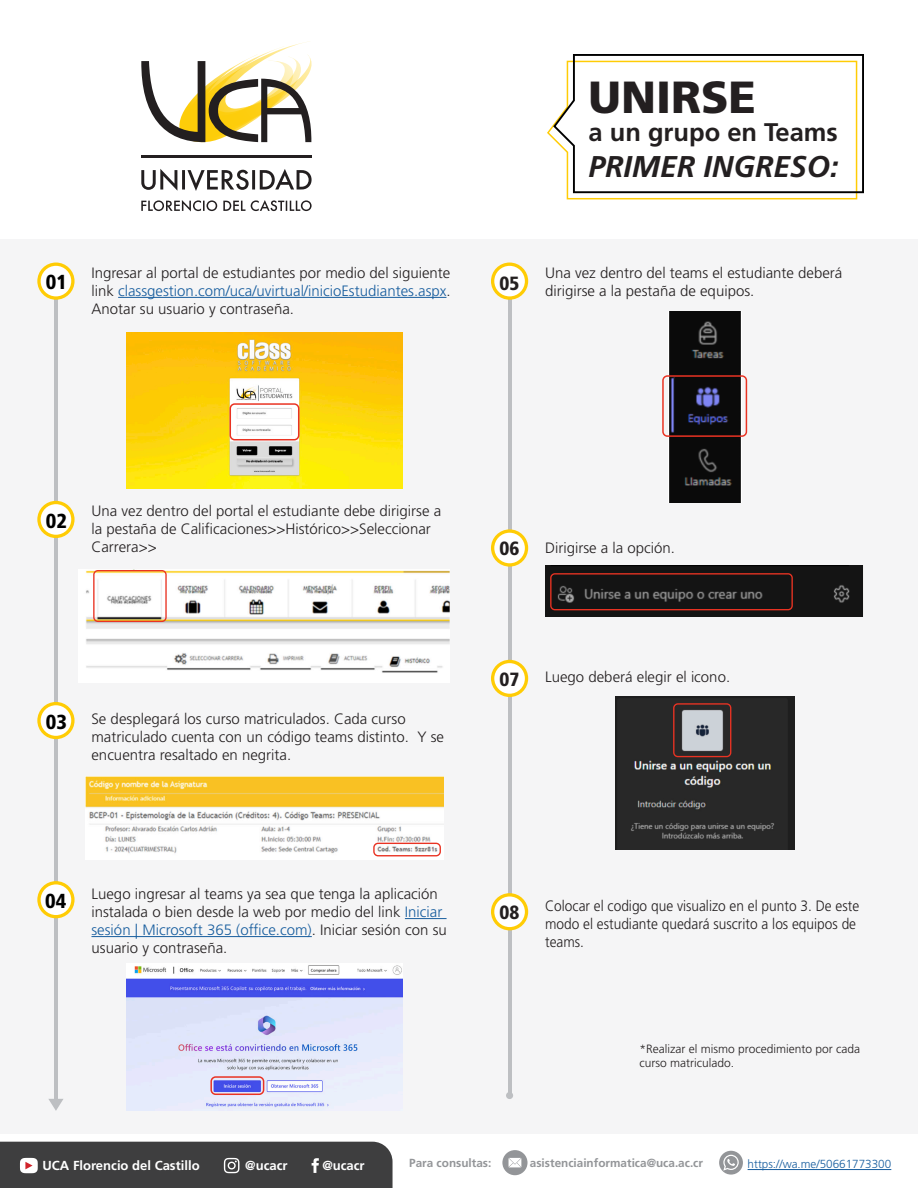
<style>
.page{position:relative;width:918px;height:1188px;background:#fff}
.page>*{position:absolute;margin:0;border:0;box-sizing:border-box;transform-origin:0 0}
.t1{font:900 45px "Frutiger LT Std";color:#231f20}
.t2{font:italic 700 30px "Frutiger LT Std";color:#231f20}
.t3{font:700 25.5px "Frutiger LT Std";color:#231f20}
.t4{font:900 condensed 20.25px "Frutiger LT Std";color:#000}
.t5{font:900 condensed 19.2px "Frutiger LT Std";color:#231f20}
.t6{font:300 15px/18px "Frutiger LT Std";color:#231f20}
.t7{font:300 15px/18px "Frutiger LT Std";color:#231f20;scale:.91 1}
.t8{font:700 13.05px "Frutiger LT Std";color:#fff}
.t9{font:300 12px/14.4px "Frutiger LT Std";color:#231f20}
.t10{font:700 11.7px "Frutiger LT Std";color:#939598}
.t11{font:300 11.7px "Frutiger LT Std";color:#175d9e}
.s1{color:#175d9e}
</style>
<div class="page">
<div style="left:0;top:239px;width:918px;height:895px;background:#f5f5f6"></div>
<hr style="left:508px;top:288px;width:3px;height:808px;background:#bdbfc2">
<div style="left:506px;top:1092px;width:7px;height:7px;background:#bdbfc2;border-radius:50%"></div>
<img style="left:86px;top:571px;width:364px;height:102px">
<div style="left:93px;top:570px;width:74px;height:52px;border:1px solid #e93323;border-radius:4px"></div>
<img style="left:546px;top:566px;width:317px;height:50px">
<div style="left:550px;top:573px;width:243px;height:37px;border:1px solid #e93323;border-radius:4px"></div>
<hr style="left:54px;top:297px;width:4px;height:803px;background:#bdbfc2">
<svg style="left:37px;top:263px;width:38px;height:37px"></svg>
<svg style="left:491px;top:263px;width:37px;height:37px"></svg>
<svg style="left:37px;top:501px;width:38px;height:37px"></svg>
<svg style="left:37px;top:702px;width:38px;height:37px"></svg>
<svg style="left:491px;top:660px;width:37px;height:37px"></svg>
<hr style="left:118px;top:297px;width:329px;height:1px;background:#175d9e">
<hr style="left:405px;top:918px;width:42px;height:1px;background:#175d9e">
<hr style="left:91px;top:936px;width:221px;height:1px;background:#175d9e">
<svg style="left:547px;top:126px;width:311px;height:74px"></svg>
<svg style="left:552px;top:54px;width:312px;height:140px"></svg>
<svg style="left:141px;top:169px;width:171px;height:22px"></svg>
<svg style="left:141px;top:200px;width:171px;height:12px"></svg>
<svg style="left:141px;top:41px;width:171px;height:102px"></svg>
<hr style="left:141px;top:155px;width:170px;height:3px;background:#231f20">
<div style="left:0;top:1142px;width:393px;height:46px;background:#3e3e3f"></div>
<div style="left:502px;top:1150px;width:26px;height:25px;background:#939598;border-radius:50%"></div>
<svg style="left:509px;top:1158px;width:12px;height:9px"></svg>
<svg style="left:491px;top:529px;width:37px;height:38px"></svg>
<svg style="left:37px;top:881px;width:38px;height:37px"></svg>
<svg style="left:491px;top:893px;width:37px;height:37px"></svg>
<hr style="left:748px;top:1169px;width:143px;height:1px;background:#175d9e">
<div style="left:719px;top:1151px;width:24px;height:24px;background:#939598;border-radius:50%"></div>
<svg style="left:723px;top:1155px;width:16px;height:16px"></svg>
<img style="left:126px;top:333px;width:276px;height:155px">
<div style="left:230px;top:403px;width:69px;height:37px;border:2px solid #e93323;border-radius:4px"></div>
<img style="left:669px;top:312px;width:72px;height:191px">
<div style="left:662px;top:375px;width:85px;height:62px;border:2px solid #e93323;border-radius:4px"></div>
<img style="left:85px;top:776px;width:359px;height:81px">
<div style="left:373px;top:843px;width:68px;height:13px;border:1px solid #e93323;border-radius:4px"></div>
<img style="left:126px;top:965px;width:276px;height:146px">
<div style="left:210px;top:1076px;width:54px;height:19px;border:2px solid #e93323;border-radius:4px"></div>
<img style="left:615px;top:696px;width:179px;height:153px">
<div style="left:673px;top:703px;width:58px;height:54px;border:1px solid #e93323;border-radius:4px"></div>
<svg style="left:48px;top:1099px;width:15px;height:12px"></svg>
<p class="t1" style="left:589px;top:70px;width:169px">UNIRSE</p>
<p class="t3" style="left:589px;top:117px;width:251px">a un grupo en Teams</p>
<p class="t2" style="left:589px;top:149px;width:252px">PRIMER INGRESO:</p>
<h3 class="t4" style="left:46px;top:270px;width:23px">01</h3>
<p class="t6" style="left:91px;top:264px;width:361px;text-align:justify">Ingresar al portal de estudiantes por medio del siguiente link <span class="s1">classgestion.com/uca/uvirtual/inicioEstudiantes.aspx</span>.<br>Anotar su usuario y contraseña.</p>
<p class="t6" style="left:545px;top:264px;width:299px">Una vez dentro del teams el estudiante deberá dirigirse a la pestaña de equipos.</p>
<p class="t5" style="left:500px;top:272px;width:21px">05</p>
<h3 class="t4" style="left:46px;top:508px;width:23px">02</h3>
<p class="t6" style="left:91px;top:502px;width:351px">Una vez dentro del portal el estudiante debe dirigirse a la pestaña de Calificaciones&gt;&gt;Histórico&gt;&gt;Seleccionar<br>Carrera&gt;&gt;</p>
<h3 class="t4" style="left:46px;top:709px;width:23px">03</h3>
<p class="t6" style="left:91px;top:710px;width:354px">Se desplegará los curso matriculados. Cada curso matriculado cuenta con un código teams distinto. Y se encuentra resaltado en negrita.</p>
<h3 class="t4" style="left:45px;top:889px;width:23px">04</h3>
<p class="t6" style="left:91px;top:885px;width:357px">Luego ingresar al teams ya sea que tenga la aplicación instalada o bien desde la web por medio del link <span class="s1">Iniciar sesión | Microsoft 365 (office.com)</span>. Iniciar sesión con su usuario y contraseña.</p>
<p class="t5" style="left:500px;top:537px;width:21px">06</p>
<p class="t6" style="left:545px;top:539px;width:132px">Dirigirse a la opción.</p>
<p class="t5" style="left:500px;top:667px;width:21px">07</p>
<p class="t6" style="left:545px;top:668px;width:187px">Luego deberá elegir el icono.</p>
<p class="t5" style="left:500px;top:901px;width:21px">08</p>
<p class="t7" style="left:545px;top:897px;width:347px">Colocar el codigo que visualizo en el punto 3. De este modo el estudiante quedará suscrito a los equipos de teams.</p>
<p class="t9" style="left:640px;top:1042px;width:222px">*Realizar el mismo procedimiento por cada curso matriculado.</p>
<p class="t8" style="left:43px;top:1158px;width:159px">UCA Florencio del Castillo</p>
<p class="t8" style="left:245px;top:1158px;width:44px">@ucacr</p>
<p class="t8" style="left:322px;top:1158px;width:44px">@ucacr</p>
<p class="t10" style="left:530px;top:1156px;width:175px">asistenciainformatica@uca.ac.cr</p>
<p class="t10" style="left:409px;top:1156px;width:84px">Para consultas:</p>
<p class="t11" style="left:748px;top:1158px;width:145px">https://wa.me/50661773300</p>
</div>
